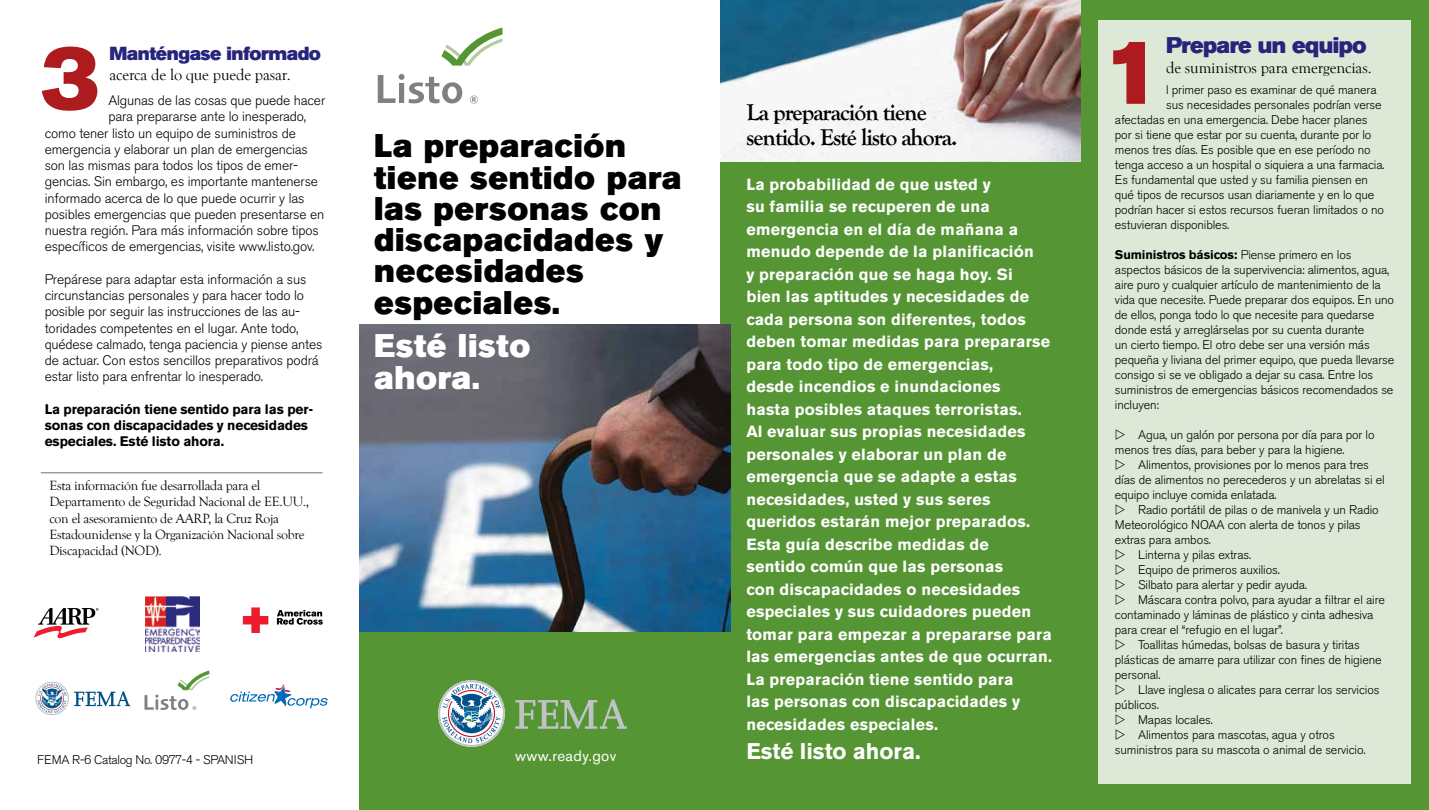
<style>
.page{position:relative;width:1429px;height:810px;background:#fff}
.page>*{position:absolute;margin:0;border:0;box-sizing:border-box;transform-origin:0 0}
.t1{font:90px "Akzidenz Grotesk BE Super";color:#ae1b1f}
.t2{font:32.5px/31.2px "Akzidenz Grotesk BE Super";letter-spacing:.02em;color:#000101}
.t3{font:32.5px/31.2px "Akzidenz Grotesk BE Super";letter-spacing:.02em;color:#fff}
.t4{font:700 23.75px/25px "Goudy Old Style T";letter-spacing:-.04em;color:#000}
.t5{font:700 22.5px "Akzidenz Grotesk BE";color:#fff}
.t6{font:22.5px "Akzidenz Grotesk BE Super";letter-spacing:-.025em;color:#26247b}
.t7{font:18.75px "Akzidenz Grotesk BE Super";letter-spacing:-.025em;color:#26247b}
.t8{font:16.25px "Goudy Old Style T";letter-spacing:-.01em;color:#000}
.t9{font:700 16.12px/22.5px "Akzidenz Grotesk BE";letter-spacing:.015em;color:#fff}
.t10{font:15px "Akzidenz Grotesk BE";letter-spacing:.025em;color:#fff}
.t11{font:300 13.75px/16.2px "Akzidenz Grotesk BE";letter-spacing:-.01em;color:#000}
.t12{font:13.75px/16.2px "Goudy Old Style T";letter-spacing:-.02em;color:#000}
.t13{font:700 13.75px/16.2px "Akzidenz Grotesk BE";letter-spacing:-.01em;color:#000}
.t14{font:300 12.5px/15px "Akzidenz Grotesk BE";letter-spacing:-.01em;color:#000}
.s1{font-weight:700}
</style>
<div class="page">
<div style="left:720px;top:0;width:709px;height:810px;background:#559534"></div>
<div style="left:1098px;top:20px;width:313px;height:764px;background:#dde9d6"></div>
<div style="left:359px;top:626px;width:365px;height:184px;background:#559534"></div>
<hr style="left:41px;top:472px;width:281px;height:1px;background:#6d6e71">
<svg style="left:377px;top:27px;width:126px;height:77px"></svg>
<img style="left:359px;top:324px;width:371px;height:308px">
<svg style="left:515px;top:699px;width:112px;height:30px"></svg>
<svg style="left:438px;top:680px;width:67px;height:67px"></svg>
<img style="left:720px;top:0;width:360px;height:161px">
<svg style="left:33px;top:608px;width:66px;height:30px"></svg>
<svg style="left:144px;top:670px;width:66px;height:40px"></svg>
<img style="left:146px;top:596px;width:53px;height:56px">
<svg style="left:243px;top:607px;width:25px;height:26px"></svg>
<svg style="left:277px;top:610px;width:46px;height:15px"></svg>
<svg style="left:230px;top:684px;width:98px;height:24px"></svg>
<svg style="left:35px;top:682px;width:95px;height:33px"></svg>
<p class="t1" style="left:41px;top:26px;width:60px">3</p>
<p class="t7" style="left:109px;top:42px;width:213px">Manténgase informado</p>
<p class="t8" style="left:109px;top:65px;width:183px">acerca de lo que puede pasar.</p>
<p class="t11" style="left:108px;top:92px;width:218px">Algunas de las cosas que puede hacer</p>
<p class="t11" style="left:108px;top:109px;width:199px">para prepararse ante lo inesperado,</p>
<p class="t11" style="left:45px;top:125px;width:253px">como tener listo un equipo de suministros de</p>
<p class="t11" style="left:45px;top:141px;width:265px">emergencia y elaborar un plan de emergencias</p>
<p class="t11" style="left:45px;top:157px;width:255px">son las mismas para todos los tipos de emer-</p>
<p class="t11" style="left:45px;top:174px;width:281px">gencias. Sin embargo, es importante mantenerse informado acerca de lo que puede ocurrir y las posibles emergencias que pueden presentarse en nuestra región. Para más información sobre tipos específicos de emergencias, visite www.listo.gov.</p>
<p class="t11" style="left:45px;top:271px;width:279px">Prepárese para adaptar esta información a sus circunstancias personales y para hacer todo lo posible por seguir las instrucciones de las au&shy;toridades competentes en el lugar. Ante todo, quédese calmado, tenga paciencia y piense antes de actuar. Con estos sencillos preparativos podrá estar listo para enfrentar lo inesperado.</p>
<p class="t13" style="left:45px;top:401px;width:270px">La preparación tiene sentido para las per&shy;sonas con discapacidades y necesidades especiales. Esté listo ahora.</p>
<p class="t12" style="left:49px;top:478px;width:261px">Esta información fue desarrollada para el Departamento de Seguridad Nacional de EE.UU., con el asesoramiento de AARP, la Cruz Roja Estadounidense y la Organización Nacional sobre Discapacidad (NOD).</p>
<h1 class="t2" style="left:374px;top:131px;width:309px">La preparación tiene sentido para las personas con discapacidades y necesidades especiales.</h1>
<h1 class="t3" style="left:374px;top:331px;width:158px">Esté listo ahora.</h1>
<p class="t14" style="left:37px;top:753px;width:218px">FEMA R-6 Catalog No. 0977-4 - SPANISH</p>
<p class="t10" style="left:515px;top:747px;width:103px">www.ready.gov</p>
<p class="t4" style="left:746px;top:100px;width:213px">La preparación tiene sentido. Esté listo ahora.</p>
<p class="t9" style="left:746px;top:173px;width:307px">La probabilidad de que usted y<br>su familia se recuperen de una emergencia en el día de mañana a menudo depende de la planificación<br>y preparación que se haga hoy. Si<br>bien las aptitudes y necesidades de cada persona son diferentes, todos deben tomar medidas para prepararse para todo tipo de emergencias,<br>desde incendios e inundaciones<br>hasta posibles ataques terroristas.<br>Al evaluar sus propias necesidades personales y elaborar un plan de emergencia que se adapte a estas necesidades, usted y sus seres queridos estarán mejor preparados.<br>Esta guía describe medidas de sentido común que las personas<br>con discapacidades o necesidades especiales y sus cuidadores pueden tomar para empezar a prepararse para las emergencias antes de que ocurran.<br>La preparación tiene sentido para<br>las personas con discapacidades y necesidades especiales.</p>
<p class="t5" style="left:746px;top:738px;width:176px">Esté listo ahora.</p>
<p class="t1" style="left:1103px;top:20px;width:60px">1</p>
<p class="t6" style="left:1166px;top:32px;width:202px">Prepare un equipo</p>
<p class="t8" style="left:1166px;top:59px;width:207px">de suministros para emergencias.</p>
<p class="t14" style="left:1166px;top:82px;width:212px">l primer paso es examinar de qué manera</p>
<p class="t14" style="left:1166px;top:97px;width:217px">sus necesidades personales podrían verse</p>
<p class="t14" style="left:1115px;top:112px;width:254px">afectadas en una emergencia. Debe hacer planes</p>
<p class="t14" style="left:1115px;top:127px;width:258px">por si tiene que estar por su cuenta, durante por lo</p>
<p class="t14" style="left:1115px;top:142px;width:257px">menos tres días. Es posible que en ese período no</p>
<p class="t14" style="left:1115px;top:157px;width:271px">tenga acceso a un hospital o siquiera a una farmacia.</p>
<p class="t14" style="left:1115px;top:172px;width:255px">Es fundamental que usted y su familia piensen en</p>
<p class="t14" style="left:1115px;top:187px;width:261px">qué tipos de recursos usan diariamente y en lo que</p>
<p class="t14" style="left:1115px;top:202px;width:271px">podrían hacer si estos recursos fueran limitados o no</p>
<p class="t14" style="left:1115px;top:217px;width:116px">estuvieran disponibles.</p>
<p class="t14" style="left:1115px;top:247px;width:281px"><span class="s1">Suministros básicos:</span> Piense primero en los aspectos básicos de la supervivencia: alimentos, agua, aire puro y cualquier artículo de mantenimiento de la vida que necesite. Puede preparar dos equipos. En uno de ellos, ponga todo lo que necesite para quedarse donde está y arreglárselas por su cuenta durante<br>un cierto tiempo. El otro debe ser una versión más pequeña y liviana del primer equipo, que pueda llevarse consigo si se ve obligado a dejar su casa. Entre los suministros de emergencias básicos recomendados se incluyen:</p>
<p class="t14" style="left:1138px;top:427px;width:238px">Agua, un galón por persona por día para por lo</p>
<p class="t14" style="left:1115px;top:442px;width:231px">menos tres días, para beber y para la higiene.</p>
<p class="t14" style="left:1138px;top:457px;width:232px">Alimentos, provisiones por lo menos para tres</p>
<p class="t14" style="left:1115px;top:472px;width:271px">días de alimentos no perecederos y un abrelatas si el</p>
<p class="t14" style="left:1115px;top:487px;width:163px">equipo incluye comida enlatada.</p>
<p class="t14" style="left:1138px;top:502px;width:242px">Radio portátil de pilas o de manivela y un Radio</p>
<p class="t14" style="left:1115px;top:517px;width:247px">Meteorológico NOAA con alerta de tonos y pilas</p>
<p class="t14" style="left:1115px;top:532px;width:98px">extras para ambos.</p>
<p class="t14" style="left:1138px;top:547px;width:115px">Linterna y pilas extras.</p>
<p class="t14" style="left:1138px;top:562px;width:143px">Equipo de primeros auxilios.</p>
<p class="t14" style="left:1138px;top:577px;width:170px">Silbato para alertar y pedir ayuda.</p>
<p class="t14" style="left:1138px;top:592px;width:248px">Máscara contra polvo, para ayudar a filtrar el aire</p>
<p class="t14" style="left:1115px;top:607px;width:260px">contaminado y láminas de plástico y cinta adhesiva</p>
<p class="t14" style="left:1115px;top:622px;width:169px">para crear el “refugio en el lugar”.</p>
<p class="t14" style="left:1138px;top:637px;width:223px">Toallitas húmedas, bolsas de basura y tiritas</p>
<p class="t14" style="left:1115px;top:652px;width:268px">plásticas de amarre para utilizar con fines de higiene</p>
<p class="t14" style="left:1115px;top:667px;width:47px">personal.</p>
<p class="t14" style="left:1138px;top:682px;width:243px">Llave inglesa o alicates para cerrar los servicios</p>
<p class="t14" style="left:1115px;top:697px;width:46px">públicos.</p>
<p class="t14" style="left:1138px;top:712px;width:76px">Mapas locales.</p>
<p class="t14" style="left:1138px;top:727px;width:198px">Alimentos para mascotas, agua y otros</p>
<p class="t14" style="left:1115px;top:742px;width:252px">suministros para su mascota o animal de servicio.</p>
</div>
